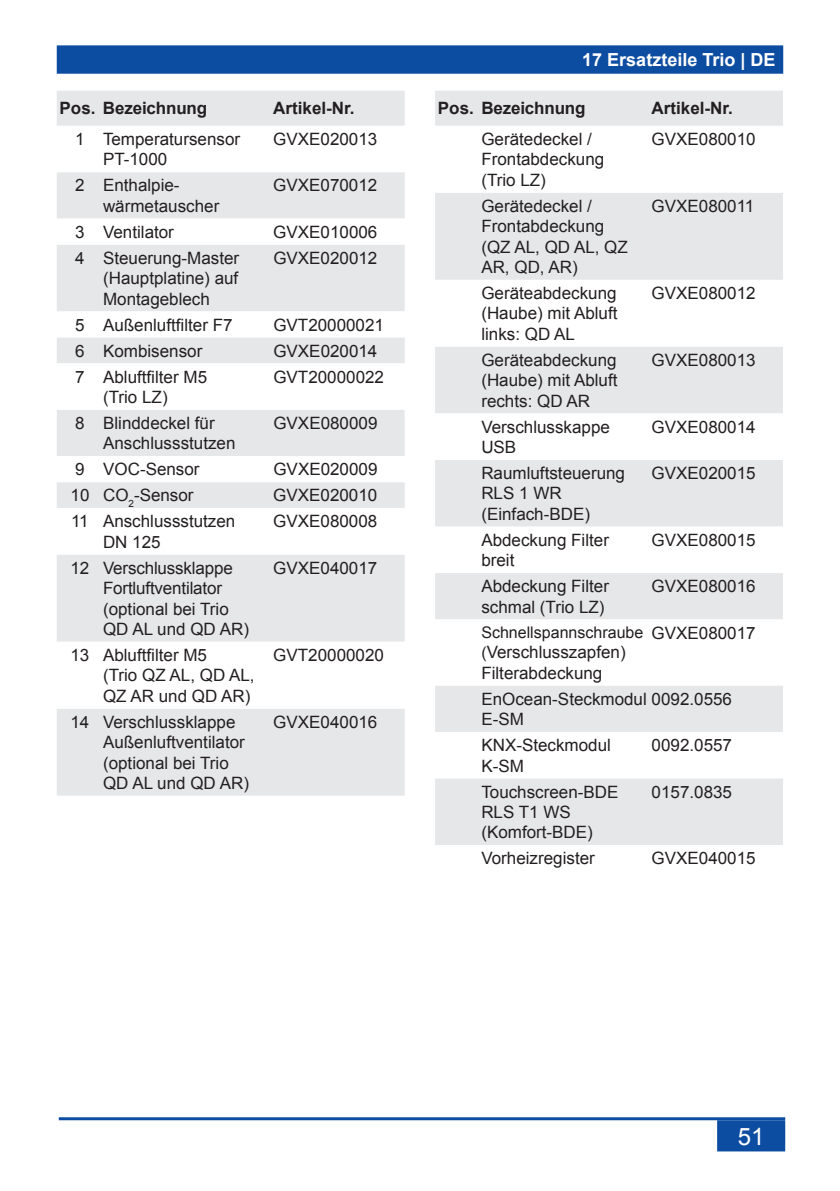
<style>
.page{position:relative;width:840px;height:1191px;background:#fff}
.page>*{position:absolute;margin:0;border:0;box-sizing:border-box;transform-origin:0 0}
.t1{font:24px "Arial";color:#fff}
.t2{font:700 18px "Arial";color:#fff}
.Hinweis-Überschrift{font:17px/20.4px "Arial";color:#231f20}
.Tabelleninhalt_8_5pt{font:17px/20.4px "Arial";color:#231f20}
.Tabellenkopf_8_5pt{font:700 17px "Arial";letter-spacing:-.01em;color:#231f20}
.Hinweis-Überschrift-2{font:16px "Arial";color:#231f20}
.s1{font-size:16px}
</style>
<div class="page">
<div style="left:58px;top:46px;width:723px;height:27px;background:#0d4da1"></div>
<div style="left:57px;top:45px;width:725px;height:29px;border:2px solid #0d4da1"></div>
<hr style="left:59px;top:1117px;width:725px;height:3px;background:#0d4da1">
<div style="left:717px;top:1121px;width:66px;height:29px;background:#0d4da1"></div>
<div style="left:716px;top:1120px;width:68px;height:31px;border:2px solid #0d4da1"></div>
<div style="left:57px;top:91px;width:347px;height:220px;background:#e6e7e9"></div>
<svg style="left:57px;top:126px;width:347px;height:119px"></svg>
<svg style="left:57px;top:338px;width:347px;height:458px;fill:#e6e7e9"></svg>
<div style="left:435px;top:91px;width:347px;height:35px;background:#e6e7e9"></div>
<svg style="left:435px;top:193px;width:347px;height:652px;fill:#e6e7e9"></svg>
<p class="Tabellenkopf_8_5pt" style="left:60px;top:97px;width:149px">Pos. Bezeichnung</p>
<p class="Tabellenkopf_8_5pt" style="left:273px;top:97px;width:83px">Artikel-Nr.</p>
<p class="Tabelleninhalt_8_5pt" style="left:75px;top:129px;width:11px">1</p>
<p class="Hinweis-Überschrift" style="left:103px;top:129px;width:138px">Temperatursensor<br>PT-1000</p>
<p class="Hinweis-Überschrift" style="left:273px;top:129px;width:105px">GVXE020013</p>
<p class="Tabelleninhalt_8_5pt" style="left:75px;top:175px;width:11px">2</p>
<p class="Hinweis-Überschrift" style="left:103px;top:175px;width:118px">Enthalpie&shy;wärmetauscher</p>
<p class="Hinweis-Überschrift" style="left:273px;top:175px;width:105px">GVXE070012</p>
<p class="Tabelleninhalt_8_5pt" style="left:75px;top:222px;width:11px">3</p>
<p class="Hinweis-Überschrift" style="left:103px;top:222px;width:72px">Ventilator</p>
<p class="Hinweis-Überschrift" style="left:273px;top:222px;width:105px">GVXE010006</p>
<p class="Tabelleninhalt_8_5pt" style="left:75px;top:248px;width:11px">4</p>
<p class="Hinweis-Überschrift" style="left:103px;top:248px;width:138px;text-align:justify">Steuerung-Master (Hauptplatine) auf Montageblech</p>
<p class="Hinweis-Überschrift" style="left:273px;top:248px;width:105px">GVXE020012</p>
<p class="Tabelleninhalt_8_5pt" style="left:75px;top:314px;width:11px">5</p>
<p class="Hinweis-Überschrift" style="left:103px;top:314px;width:131px">Außenluftfilter F7</p>
<p class="Hinweis-Überschrift" style="left:273px;top:314px;width:112px">GVT20000021</p>
<p class="Tabelleninhalt_8_5pt" style="left:75px;top:340px;width:11px">6</p>
<p class="Hinweis-Überschrift" style="left:103px;top:340px;width:101px">Kombisensor</p>
<p class="Hinweis-Überschrift" style="left:273px;top:340px;width:105px">GVXE020014</p>
<p class="Tabelleninhalt_8_5pt" style="left:75px;top:366px;width:11px">7</p>
<p class="Hinweis-Überschrift" style="left:103px;top:366px;width:105px">Abluftfilter M5 (Trio LZ)</p>
<p class="Hinweis-Überschrift" style="left:273px;top:366px;width:112px">GVT20000022</p>
<p class="Tabelleninhalt_8_5pt" style="left:75px;top:413px;width:11px">8</p>
<p class="Hinweis-Überschrift" style="left:103px;top:413px;width:134px">Blinddeckel für<br>Anschlussstutzen</p>
<p class="Hinweis-Überschrift" style="left:273px;top:413px;width:105px">GVXE080009</p>
<p class="Tabelleninhalt_8_5pt" style="left:75px;top:459px;width:11px">9</p>
<p class="Hinweis-Überschrift" style="left:103px;top:459px;width:98px">VOC-Sensor</p>
<p class="Hinweis-Überschrift" style="left:273px;top:459px;width:105px">GVXE020009</p>
<p class="Tabelleninhalt_8_5pt" style="left:70px;top:485px;width:20px">10</p>
<p class="Hinweis-Überschrift" style="left:103px;top:485px;width:92px">CO<sub>2</sub>-Sensor</p>
<p class="Hinweis-Überschrift" style="left:273px;top:485px;width:105px">GVXE020010</p>
<p class="Tabelleninhalt_8_5pt" style="left:71px;top:511px;width:19px">11</p>
<p class="Hinweis-Überschrift" style="left:103px;top:511px;width:134px">Anschlussstutzen<br>DN 125</p>
<p class="Hinweis-Überschrift" style="left:273px;top:511px;width:105px">GVXE080008</p>
<p class="Tabelleninhalt_8_5pt" style="left:70px;top:558px;width:20px">12</p>
<p class="Hinweis-Überschrift" style="left:103px;top:558px;width:147px">Verschlussklappe<br>Fortluftventilator (optional bei Trio<br>QD AL und QD AR)</p>
<p class="Hinweis-Überschrift" style="left:273px;top:558px;width:105px">GVXE040017</p>
<p class="Tabelleninhalt_8_5pt" style="left:70px;top:645px;width:20px">13</p>
<p class="Hinweis-Überschrift" style="left:103px;top:645px;width:153px">Abluftfilter M5<br>(Trio QZ AL, QD AL,<br>QZ AR und QD AR)</p>
<p class="Hinweis-Überschrift" style="left:273px;top:645px;width:112px">GVT20000020</p>
<p class="Tabelleninhalt_8_5pt" style="left:70px;top:712px;width:20px">14</p>
<p class="Hinweis-Überschrift" style="left:103px;top:712px;width:147px">Verschlussklappe<br>Außenluftventilator (optional bei Trio<br>QD AL und QD AR)</p>
<p class="Hinweis-Überschrift" style="left:273px;top:712px;width:105px">GVXE040016</p>
<p class="t2" style="left:582px;top:48px;width:195px">17 Ersatzteile Trio | DE</p>
<p class="Tabellenkopf_8_5pt" style="left:437px;top:97px;width:149px">Pos. Bezeichnung</p>
<p class="Tabellenkopf_8_5pt" style="left:651px;top:97px;width:83px">Artikel-Nr.</p>
<p class="Hinweis-Überschrift" style="left:481px;top:129px;width:124px">Gerätedeckel /<br>Frontabdeckung (Trio LZ)</p>
<p class="Hinweis-Überschrift" style="left:651px;top:129px;width:105px">GVXE080010</p>
<p class="Hinweis-Überschrift" style="left:481px;top:196px;width:148px">Gerätedeckel /<br>Frontabdeckung (QZ AL, QD AL, QZ<br>AR, QD, AR)</p>
<p class="Hinweis-Überschrift" style="left:651px;top:196px;width:104px">GVXE080011</p>
<p class="Hinweis-Überschrift" style="left:481px;top:283px;width:138px;text-align:justify">Geräteabdeckung (Haube) mit Abluft links: QD AL</p>
<p class="Hinweis-Überschrift" style="left:651px;top:283px;width:105px">GVXE080012</p>
<p class="Hinweis-Überschrift" style="left:481px;top:350px;width:138px;text-align:justify">Geräteabdeckung (Haube) mit Abluft rechts: QD AR</p>
<p class="Hinweis-Überschrift" style="left:651px;top:350px;width:105px">GVXE080013</p>
<p class="Hinweis-Überschrift" style="left:481px;top:416px;width:130px">Verschlusskappe<br>USB</p>
<p class="Hinweis-Überschrift" style="left:651px;top:416px;width:105px">GVXE080014</p>
<p class="Hinweis-Überschrift" style="left:481px;top:463px;width:145px">Raumluftsteuerung<br>RLS 1 WR (Einfach-BDE)</p>
<p class="Hinweis-Überschrift" style="left:651px;top:463px;width:105px">GVXE020015</p>
<p class="Hinweis-Überschrift" style="left:481px;top:530px;width:129px">Abdeckung Filter breit</p>
<p class="Hinweis-Überschrift" style="left:651px;top:530px;width:105px">GVXE080015</p>
<p class="Hinweis-Überschrift" style="left:481px;top:576px;width:129px">Abdeckung Filter schmal (Trio LZ)</p>
<p class="Hinweis-Überschrift" style="left:651px;top:576px;width:105px">GVXE080016</p>
<p class="Hinweis-Überschrift-2" style="left:481px;top:622px;width:163px">Schnellspannschraube</p>
<p class="Hinweis-Überschrift" style="left:481px;top:642px;width:146px"><span class="s1">(</span>Verschlusszapfen)<br>Filterabdeckung</p>
<p class="Hinweis-Überschrift" style="left:651px;top:622px;width:105px">GVXE080017</p>
<p class="Hinweis-Überschrift" style="left:481px;top:688px;width:252px">EnOcean-Steckmodul 0092.0556<br>E-SM</p>
<p class="Hinweis-Überschrift" style="left:481px;top:735px;width:131px">KNX-Steckmodul<br>K-SM</p>
<p class="Hinweis-Überschrift" style="left:651px;top:735px;width:82px">0092.0557</p>
<p class="Tabelleninhalt_8_5pt" style="left:481px;top:781px;width:138px">Touchscreen-BDE<br>RLS T1 WS (Komfort-BDE)</p>
<p class="Hinweis-Überschrift" style="left:651px;top:781px;width:82px">0157.0835</p>
<p class="Hinweis-Überschrift" style="left:481px;top:848px;width:115px">Vorheizregister</p>
<p class="Hinweis-Überschrift" style="left:651px;top:848px;width:105px">GVXE040015</p>
<h1 class="t1" style="left:737px;top:1120px;width:28px">51</h1>
</div>
